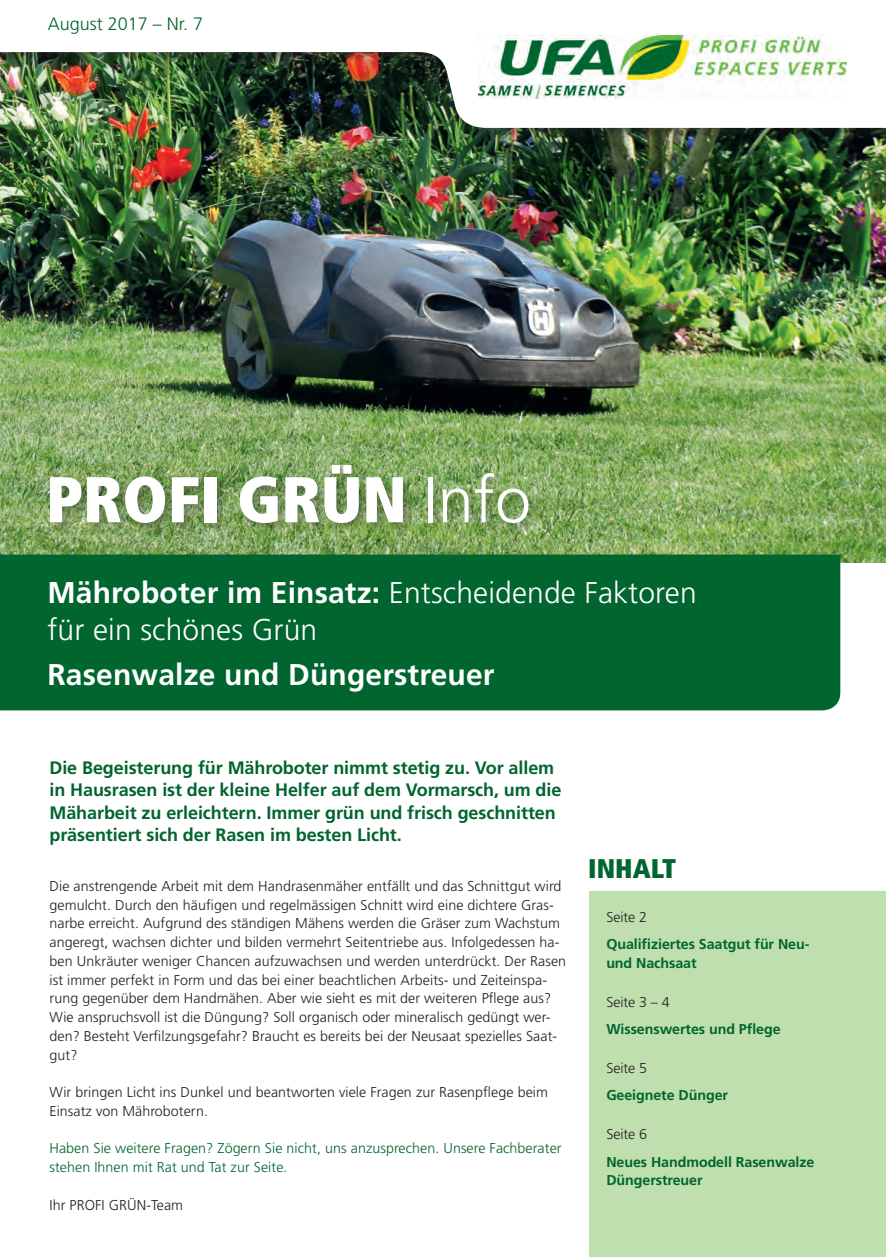
<style>
.page{position:relative;width:886px;height:1257px;background:#fff}
.page>*{position:absolute;margin:0;border:0;box-sizing:border-box;transform-origin:0 0}
.t1{font:900 condensed 64.5px "Frutiger LT Std";color:#fff}
.t2{font:300 30px/37.5px "Frutiger LT Std";letter-spacing:.005em;color:#fff}
.t3{font:700 30px "Frutiger LT Std";letter-spacing:.005em;color:#fff}
.t4{font:900 condensed 27px "Frutiger LT Std";color:#00652e}
.t5{font:700 18px/22.5px "Frutiger LT Std";letter-spacing:-.005em;color:#00652e}
.t6{font:300 18px "Frutiger LT Std";color:#00652e}
.t7{font:300 14.25px/18.8px "Frutiger LT Std";letter-spacing:.005em;color:#231f20}
.t8{font:700 14.25px/18.8px "Frutiger LT Std";letter-spacing:-.005em;color:#00652e}
.t9{font:300 14.25px/18.8px "Frutiger LT Std";letter-spacing:.005em;color:#00652e}
.s1{font-weight:300;font-stretch:normal}
.s2{font-weight:700}
</style>
<div class="page">
<img style="left:0;top:143px;width:886px;height:420px">
<div style="left:47px;top:463px;width:494px;height:72px;background:#231f20;opacity:.35"></div>
<div style="left:589px;top:814px;width:297px;height:443px;background:#c0dfae"></div>
<div style="left:0;top:554px;width:840px;height:156px;background:#00652e"></div>
<div style="left:589px;top:749px;width:297px;height:142px;background:#fff"></div>
<div style="left:0;top:0;width:886px;height:143px;background:#231f20;opacity:.35"></div>
<img style="left:0;top:0;width:886px;height:128px">
<img style="left:479px;top:35px;width:367px;height:64px">
<div style="left:0;top:0;width:10px;height:52px;background:#fff"></div>
<p class="t6" style="left:48px;top:14px;width:157px">August 2017 – Nr. 7</p>
<h1 class="t1" style="left:46px;top:460px;width:486px">PROFI GRÜN <span class="s1">Info</span></h1>
<h2 class="t2" style="left:47px;top:574px;width:650px"><span class="s2">Mähroboter im Einsatz:</span> Entscheidende Faktoren für ein schönes Grün</h2>
<h2 class="t3" style="left:47px;top:657px;width:448px">Rasenwalze und Düngerstreuer</h2>
<p class="t5" style="left:49px;top:756px;width:513px">Die Begeisterung für Mähroboter nimmt stetig zu. Vor allem in Hausrasen ist der kleine Helfer auf dem Vormarsch, um die Mäharbeit zu erleichtern. Immer grün und frisch geschnitten präsentiert sich der Rasen im besten Licht.</p>
<p class="t7" style="left:50px;top:877px;width:518px">Die anstrengende Arbeit mit dem Handrasenmäher entfällt und das Schnittgut wird gemulcht. Durch den häufigen und regelmässigen Schnitt wird eine dichtere Gras&shy;narbe erreicht. Aufgrund des ständigen Mähens werden die Gräser zum Wachstum angeregt, wachsen dichter und bilden vermehrt Seitentriebe aus. Infolgedessen ha&shy;ben Unkräuter weniger Chancen aufzuwachsen und werden unterdrückt. Der Rasen ist immer perfekt in Form und das bei einer beachtlichen Arbeits- und Zeiteinspa&shy;rung gegenüber dem Handmähen. Aber wie sieht es mit der weiteren Pflege aus?<br>Wie anspruchsvoll ist die Düngung? Soll organisch oder mineralisch gedüngt wer&shy;den? Besteht Verfilzungsgefahr? Braucht es bereits bei der Neusaat spezielles Saat&shy;gut?</p>
<p class="t7" style="left:50px;top:1083px;width:500px">Wir bringen Licht ins Dunkel und beantworten viele Fragen zur Rasenpflege beim<br>Einsatz von Mährobotern.</p>
<p class="t9" style="left:50px;top:1139px;width:513px">Haben Sie weitere Fragen? Zögern Sie nicht, uns anzusprechen. Unsere Fachberater stehen Ihnen mit Rat und Tat zur Seite.</p>
<p class="t7" style="left:50px;top:1195px;width:135px">Ihr PROFI GRÜN-Team</p>
<h3 class="t4" style="left:588px;top:852px;width:89px">INHALT</h3>
<p class="t7" style="left:606px;top:908px;width:42px">Seite 2</p>
<p class="t8" style="left:606px;top:935px;width:205px">Qualifiziertes Saatgut für Neu&shy;und Nachsaat</p>
<p class="t7" style="left:606px;top:993px;width:65px">Seite 3 – 4</p>
<p class="t8" style="left:606px;top:1020px;width:176px">Wissenswertes und Pflege</p>
<p class="t7" style="left:606px;top:1059px;width:42px">Seite 5</p>
<p class="t8" style="left:606px;top:1086px;width:123px">Geeignete Dünger</p>
<p class="t7" style="left:606px;top:1125px;width:42px">Seite 6</p>
<p class="t8" style="left:606px;top:1152px;width:209px">Neues Handmodell Rasenwalze<br>Düngerstreuer</p>
</div>
